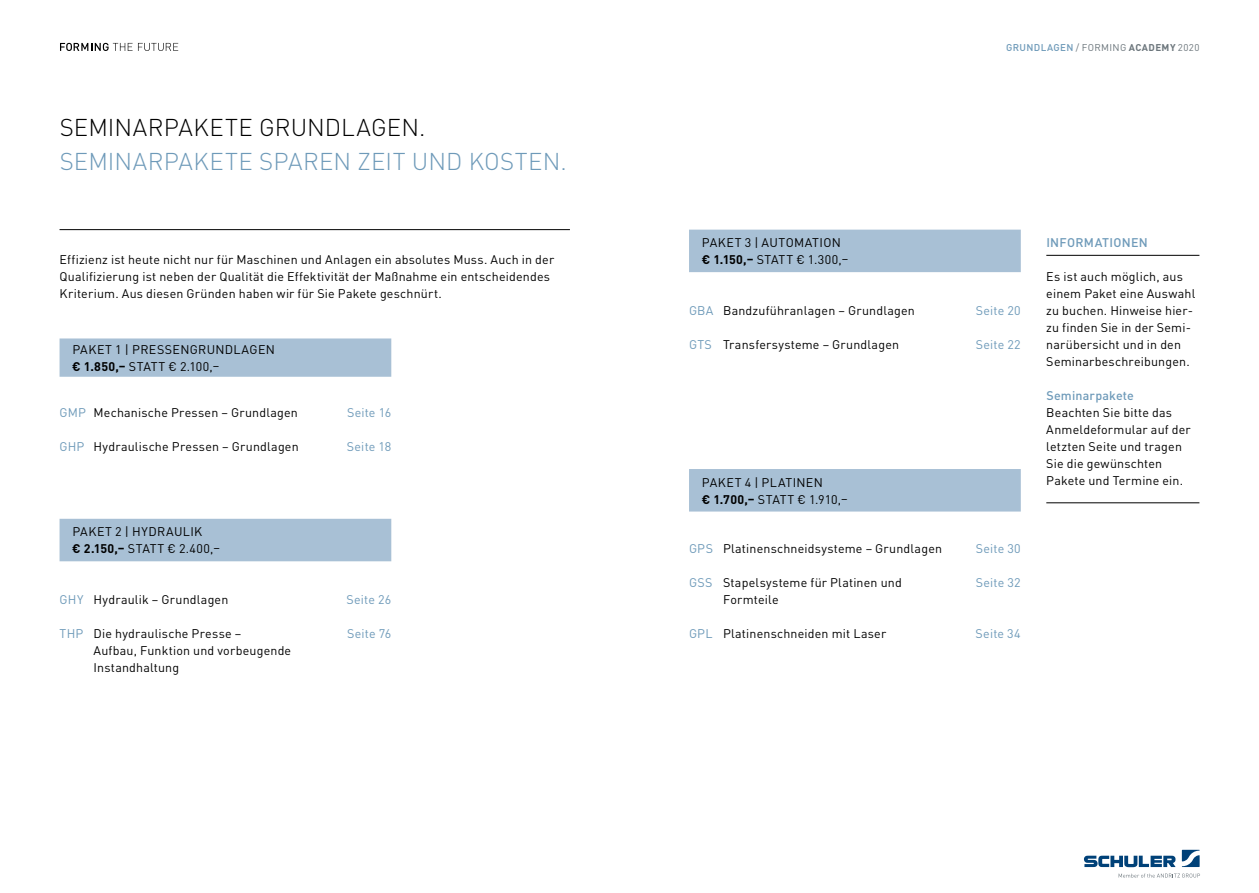
<style>
.page{position:relative;width:1259px;height:893px;background:#fff}
.page>*{position:absolute;margin:0;border:0;box-sizing:border-box;transform-origin:0 0}
.t1{font:300 24px "DIN Pro";letter-spacing:.005em;color:#6e9ab9}
.t2{font:300 24px "DIN Pro";letter-spacing:.005em;color:#000}
.t3{font:12.45px/17px "DIN Pro";letter-spacing:.015em;color:#000}
.t4{font:12.45px "DIN Pro";letter-spacing:.01em;color:#6e9ab9}
.t5{font:500 12.45px "DIN Pro";letter-spacing:.025em;color:#6e9ab9}
.t6{font:700 12.45px "DIN Pro";letter-spacing:.025em;color:#000}
.t7{font:12.45px/17px "DIN Pro";letter-spacing:.04em;color:#000}
.t8{font:9.75px "DIN Pro";letter-spacing:.035em;color:#6c767c}
.s1{font-weight:400}
.s2{color:#6e9ab9}
.s3{font-weight:700}
.s4{font-weight:500;color:#6e9ab9}
</style>
<div class="page">
<svg style="left:1084px;top:856px;width:91px;height:11px"></svg>
<svg style="left:1181px;top:850px;width:18px;height:17px"></svg>
<svg style="left:1118px;top:873px;width:82px;height:5px"></svg>
<hr style="left:1046px;top:255px;width:153px;height:1px;background:#000">
<hr style="left:1046px;top:503px;width:153px;height:1px;background:#000">
<svg style="left:60px;top:43px;width:118px;height:8px"></svg>
<hr style="left:60px;top:229px;width:510px;height:1px;background:#000">
<div style="left:60px;top:338px;width:331px;height:39px;background:#a8c0d5"></div>
<div style="left:60px;top:519px;width:331px;height:42px;background:#a8c0d5"></div>
<div style="left:689px;top:230px;width:331px;height:42px;background:#a8c0d5"></div>
<div style="left:689px;top:469px;width:331px;height:43px;background:#a8c0d5"></div>
<h1 class="t2" style="left:60px;top:109px;width:367px">SEMINARPAKETE GRUNDLAGEN.</h1>
<h1 class="t1" style="left:60px;top:143px;width:509px">SEMINARPAKETE SPAREN ZEIT UND KOSTEN.</h1>
<p class="t3" style="left:60px;top:249px;width:496px">Effizienz ist heute nicht nur für Maschinen und Anlagen ein absolutes Muss. Auch in der<br>Qualifizierung ist neben der Qualität die Effektivität der Maßnahme ein entscheidendes<br>Kriterium. Aus diesen Gründen haben wir für Sie Pakete geschnürt.</p>
<p class="t3" style="left:72px;top:340px;width:17px">Paket</p>
<p class="t3" style="left:115px;top:340px;width:42px">1 | presse</p>
<p class="t3" style="left:180px;top:340px;width:70px">ngrundlage</p>
<p class="t3" style="left:266px;top:340px;width:11px">n</p>
<p class="t6" style="left:72px;top:356px;width:65px">€ 1.850,– <span class="s1">statt</span></p>
<p class="t3" style="left:168px;top:357px;width:52px">€ 2.100,–</p>
<p class="t3" style="left:60px;top:402px;width:240px"><span class="s2">GMP</span> Mechanische Pressen – Grundlagen</p>
<p class="t3" style="left:60px;top:437px;width:241px"><span class="s2">GHP</span> Hydraulische Pressen – Grundlagen</p>
<p class="t7" style="left:72px;top:522px;width:130px;text-indent:43px">2 | hydraulik <span class="s3">€ 2.150,–</span> statt</p>
<p class="t3" style="left:72px;top:522px;width:17px">Paket</p>
<p class="t3" style="left:168px;top:539px;width:54px">€ 2.400,–</p>
<p class="t3" style="left:60px;top:590px;width:170px"><span class="s2">GHY</span> Hydraulik – Grundlagen</p>
<p class="t3" style="left:60px;top:624px;width:183px"><span class="s2">THP</span> D ie hydraulische Presse –</p>
<p class="t3" style="left:94px;top:641px;width:199px">Aufbau, Funktion und vorbeugende</p>
<p class="t3" style="left:60px;top:658px;width:20px">I</p>
<p class="t3" style="left:97px;top:658px;width:84px">nstandhaltung</p>
<p class="t4" style="left:347px;top:402px;width:46px">Seite 16</p>
<p class="t4" style="left:347px;top:436px;width:46px">Seite 18</p>
<p class="t4" style="left:346px;top:589px;width:46px">Seite 26</p>
<p class="t4" style="left:347px;top:624px;width:46px">Seite 76</p>
<p class="t8" style="left:1006px;top:40px;width:195px"><span class="s4">GRUNDLAGEN</span> / Form ing <span class="s3">ACADEMY</span> 2020</p>
<p class="t3" style="left:702px;top:233px;width:17px">Paket</p>
<p class="t3" style="left:745px;top:233px;width:59px">3 | automat</p>
<p class="t3" style="left:819px;top:233px;width:23px">ion</p>
<p class="t6" style="left:702px;top:249px;width:63px">€ 1.150,– <span class="s1">statt</span></p>
<p class="t3" style="left:796px;top:250px;width:53px">€ 1.300,–</p>
<p class="t3" style="left:689px;top:300px;width:227px"><span class="s2">GBA</span> Bandzuführanlagen – Grundlagen</p>
<p class="t3" style="left:689px;top:334px;width:211px"><span class="s2">GTS</span> Transfersysteme – Grundlagen</p>
<p class="t3" style="left:702px;top:472px;width:122px;text-indent:43px">4 | platinen <span class="s3">€ 1.700,–</span> statt</p>
<p class="t3" style="left:702px;top:472px;width:17px">Paket</p>
<p class="t3" style="left:797px;top:489px;width:52px">€ 1.910,–</p>
<p class="t3" style="left:689px;top:539px;width:254px"><span class="s2">GPS</span> Platinenschneidsysteme – Grundlagen</p>
<p class="t3" style="left:723px;top:573px;width:180px;text-indent:-34px"><span class="s2">GSS</span> Stapelsysteme für Platinen und<br>Formteile</p>
<p class="t3" style="left:689px;top:624px;width:199px"><span class="s2">GPL</span> Platinenschneiden mit Laser</p>
<p class="t4" style="left:975px;top:300px;width:47px">Seite 20</p>
<p class="t4" style="left:975px;top:334px;width:47px">Seite 22</p>
<p class="t4" style="left:975px;top:538px;width:47px">Seite 30</p>
<p class="t4" style="left:976px;top:572px;width:46px">Seite 32</p>
<p class="t4" style="left:975px;top:623px;width:47px">Seite 34</p>
<p class="t5" style="left:1046px;top:232px;width:103px">INFORMATIONEN</p>
<p class="t3" style="left:1046px;top:266px;width:151px">Es ist auch möglich, aus einem Paket eine Auswahl zu buchen. Hinweise hier&shy;zu finden Sie in der Semi&shy;narübersicht und in den<br>Seminarbeschreibungen.</p>
<p class="t5" style="left:1046px;top:385px;width:89px">SEMINARPAKETE</p>
<p class="t3" style="left:1046px;top:402px;width:146px">Beachten Sie bitte das<br>Anmeldeformular auf der letzten Seite und tragen<br>Sie die gewünschten<br>Pakete und Termine ein.</p>
</div>
